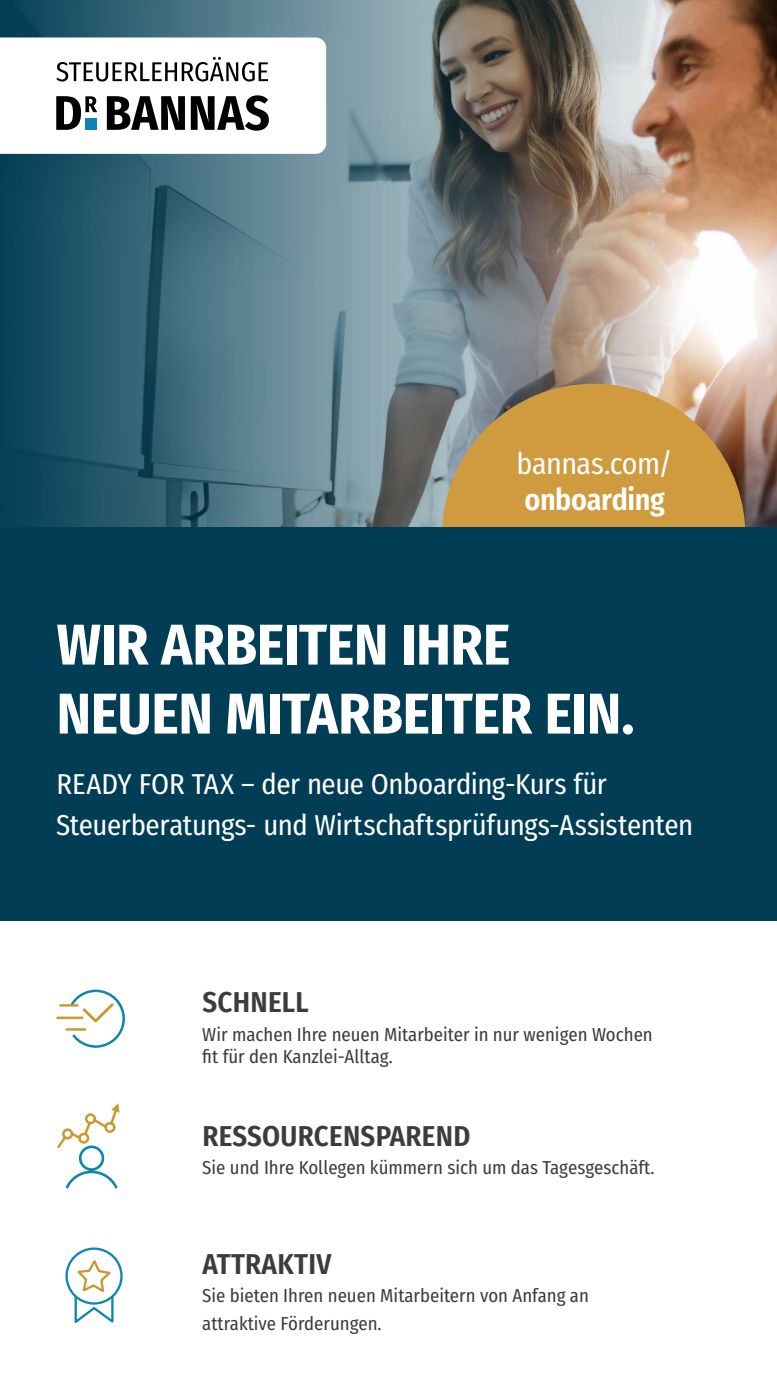
<style>
.page{position:relative;width:777px;height:1380px;background:#fff}
.page>*{position:absolute;margin:0;border:0;box-sizing:border-box;transform-origin:0 0}
.Einf__Abs{font:700 57.5px/69px "Fira Sans Condensed";letter-spacing:-.005em;color:#fff}
.Einf__Abs-2{font:30px/36px "Fira Sans Condensed";letter-spacing:-.02em;color:#fff}
.Einf__Abs-3{font:28.75px "Fira Sans Condensed";letter-spacing:-.015em;color:#fff}
.t1{font:600 28.75px "Fira Sans Condensed";letter-spacing:.01em;color:#3c3c3b}
.t2{font:18.75px/22.5px "Fira Sans Condensed";color:#3c3c3b}
.s1{font-weight:600}
</style>
<div class="page">
<img style="left:0;top:0;width:776px;height:527px">
<svg style="left:442px;top:384px;width:302px;height:143px;background:#c4984e"></svg>
<svg style="left:0;top:38px;width:326px;height:116px"></svg>
<svg style="left:57px;top:1103px;width:63px;height:86px"></svg>
<hr style="left:67px;top:1028px;width:18px;height:3px;background:#cc992e">
<hr style="left:58px;top:1017px;width:24px;height:2px;background:#cc992e">
<svg style="left:68px;top:989px;width:57px;height:59px"></svg>
<hr style="left:60px;top:1004px;width:17px;height:3px;background:#cc992e">
<svg style="left:73px;top:1256px;width:42px;height:67px"></svg>
<div style="left:65px;top:1248px;width:58px;height:57px;border:2px solid #0f85b0;border-radius:50%"></div>
<div style="left:0;top:527px;width:776px;height:394px;background:#013e55"></div>
<p class="Einf__Abs-2" style="left:516px;top:444px;width:157px">bannas.com/ <span class="s1">onboarding</span></p>
<p class="Einf__Abs" style="left:57px;top:606px;width:579px">WIR ARBEITEN IHRE<br>NEUEN MITARBEITER EIN.</p>
<p class="Einf__Abs-3" style="left:56px;top:762px;width:551px">READY FOR TAX – der neue Onboarding-Kurs für</p>
<p class="Einf__Abs-3" style="left:56px;top:803px;width:638px">Steuerberatungs- und Wirtschaftsprüfungs-Assistenten</p>
<p class="t1" style="left:202px;top:979px;width:108px">SCHNELL</p>
<p class="t2" style="left:202px;top:1022px;width:452px">Wir machen Ihre neuen Mitarbeiter in nur wenigen Wochen fit für den Kanzlei-Alltag.</p>
<p class="t1" style="left:202px;top:1112px;width:269px">RESSOURCENSPAREND</p>
<p class="t2" style="left:202px;top:1155px;width:453px">Sie und Ihre Kollegen kümmern sich um das Tagesgeschäft.</p>
<p class="t1" style="left:202px;top:1240px;width:130px">ATTRAKTIV</p>
<p class="t2" style="left:202px;top:1284px;width:388px">Sie bieten Ihren neuen Mitarbeitern von Anfang an</p>
<p class="t2" style="left:202px;top:1312px;width:181px">attraktive Förderungen.</p>
</div>
